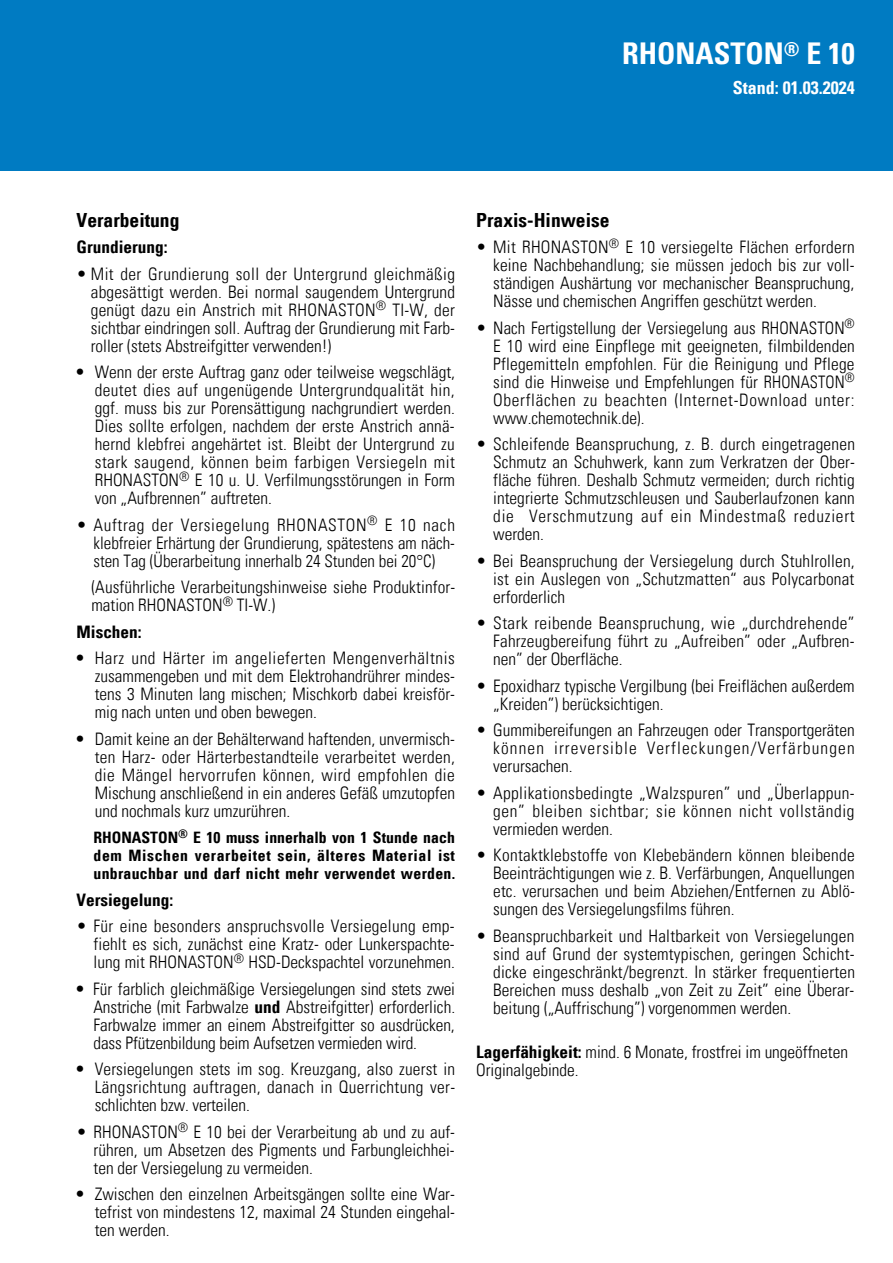
<style>
.page{position:relative;width:893px;height:1263px;background:#fff}
.page>*{position:absolute;margin:0;border:0;box-sizing:border-box;transform-origin:0 0}
.t1{font:700 condensed 30px "Univers LT";color:#fff}
.t2{font:700 condensed 19.5px "Univers LT";color:#000}
.t3{font:700 condensed 18px "Univers LT";color:#fff}
.t4{font:300 condensed 17.25px/18px "Univers LT";color:#000;text-align:justify}
.t5{font:700 condensed 17.25px "Univers LT";color:#000}
.t6{font:700 condensed 15.75px/18px "Univers LT";letter-spacing:.02em;color:#000;text-align:justify}
.s1{font-weight:700}
</style>
<div class="page">
<div style="left:0;top:0;width:893px;height:170px;background:#007bc2"></div>
<h1 class="t1" style="left:622px;top:35px;width:234px">RHONASTON<sup>®</sup> E 10</h1>
<p class="t3" style="left:733px;top:77px;width:123px">Stand: 01.03.2024</p>
<p class="t2" style="left:77px;top:208px;width:104px">Verarbeitung</p>
<p class="t5" style="left:77px;top:236px;width:93px">Grundierung:</p>
<p class="t4" style="left:91px;top:265px;width:366px;text-indent:-14px">• Mit der Grundierung soll der Untergrund gleichmäßig abgesättigt werden. Bei normal saugendem Untergrund genügt dazu ein Anstrich mit RHONASTON<sup>®</sup> TI-W, der sichtbar eindringen soll. Auftrag der Grundierung mit Farb&shy;roller (stets Abstreifgitter verwenden!)</p>
<p class="t4" style="left:95px;top:363px;width:362px;text-indent:-18px"><span class="s1">•</span> Wenn der erste Auftrag ganz oder teilweise wegschlägt, deutet dies auf ungenügende Untergrundqualität hin, ggf. muss bis zur Porensättigung nachgrundiert werden.<br>Dies sollte erfolgen, nachdem der erste Anstrich annä&shy;hernd klebfrei angehärtet ist. Bleibt der Untergrund zu stark saugend, können beim farbigen Versiegeln mit RHONASTON<sup>®</sup> E 10 u. U. Verfilmungsstörungen in Form von „Aufbrennen” auftreten.</p>
<p class="t4" style="left:94px;top:516px;width:363px;text-indent:-17px">• Auftrag der Versiegelung RHONASTON<sup>®</sup> E 10 nach klebfreier Erhärtung der Grundierung, spätestens am näch&shy;sten Tag (Überarbeitung innerhalb 24 Stunden bei 20°C)</p>
<p class="t4" style="left:91px;top:578px;width:365px">(Ausführliche Verarbeitungshinweise siehe Produktinfor&shy;mation RHONASTON<sup>®</sup> TI-W.)</p>
<p class="t5" style="left:77px;top:621px;width:67px">Mischen:</p>
<p class="t4" style="left:95px;top:649px;width:362px;text-indent:-18px"><span class="s1">•</span> Harz und Härter im angelieferten Mengenverhältnis zusammengeben und mit dem Elektrohandrührer mindes&shy;tens 3 Minuten lang mischen; Mischkorb dabei kreisför&shy;mig nach unten und oben bewegen.</p>
<p class="t4" style="left:95px;top:730px;width:362px;text-indent:-18px"><span class="s1">•</span> Damit keine an der Behälterwand haftenden, unvermisch&shy;ten Harz- oder Härterbestandteile verarbeitet werden, die Mängel hervorrufen können, wird empfohlen die Mischung anschließend in ein anderes Gefäß umzutopfen und nochmals kurz umzurühren.</p>
<p class="t6" style="left:94px;top:829px;width:363px">RHONASTON<sup>®</sup> E 10 muss innerhalb von 1 Stunde nach dem Mischen verarbeitet sein, älteres Material ist unbrauchbar und darf nicht mehr verwendet werden.</p>
<p class="t5" style="left:77px;top:889px;width:98px">Versiegelung:</p>
<p class="t4" style="left:94px;top:917px;width:363px;text-indent:-17px">• Für eine besonders anspruchsvolle Versiegelung emp&shy;fiehlt es sich, zunächst eine Kratz- oder Lunkerspachte&shy;lung mit RHONASTON<sup>®</sup> HSD-Deckspachtel vorzunehmen.</p>
<p class="t4" style="left:94px;top:980px;width:363px;text-indent:-17px"><span class="s1">•</span> Für farblich gleichmäßige Versiegelungen sind stets zwei Anstriche (mit Farbwalze <span class="s1">und</span> Abstreifgitter) erforderlich.<br>Farbwalze immer an einem Abstreifgitter so ausdrücken, dass Pfützenbildung beim Aufsetzen vermieden wird.</p>
<p class="t4" style="left:95px;top:1060px;width:362px;text-indent:-18px"><span class="s1">•</span> Versiegelungen stets im sog. Kreuzgang, also zuerst in Längsrichtung auftragen, danach in Querrichtung ver&shy;schlichten bzw. verteilen.</p>
<p class="t4" style="left:94px;top:1123px;width:363px;text-indent:-17px">• RHONASTON<sup>®</sup> E 10 bei der Verarbeitung ab und zu auf&shy;rühren, um Absetzen des Pigments und Farbungleichhei&shy;ten der Versiegelung zu vermeiden.</p>
<p class="t4" style="left:95px;top:1185px;width:362px;text-indent:-18px"><span class="s1">•</span> Zwischen den einzelnen Arbeitsgängen sollte eine War&shy;tefrist von mindestens 12, maximal 24 Stunden eingehal&shy;ten werden.</p>
<p class="t2" style="left:476px;top:208px;width:135px">Praxis-Hinweise</p>
<p class="t4" style="left:493px;top:238px;width:363px;text-indent:-17px">• Mit RHONASTON<sup>®</sup> E 10 versiegelte Flächen erfordern keine Nachbehandlung; sie müssen jedoch bis zur voll&shy;ständigen Aushärtung vor mechanischer Beanspruchung, Nässe und chemischen Angriffen geschützt werden.</p>
<p class="t4" style="left:493px;top:319px;width:363px;text-indent:-17px">• Nach Fertigstellung der Versiegelung aus RHONASTON<sup>® </sup>E 10 wird eine Einpflege mit geeigneten, filmbildenden Pflegemitteln empfohlen. Für die Reinigung und Pflege sind die Hinweise und Empfehlungen für RHONASTON<sup>® </sup>Oberflächen zu beachten (Internet-Download unter: www.chemotechnik.de).</p>
<p class="t4" style="left:493px;top:435px;width:363px;text-indent:-17px">• Schleifende Beanspruchung, z. B. durch eingetragenen Schmutz an Schuhwerk, kann zum Verkratzen der Ober&shy;fläche führen. Deshalb Schmutz vermeiden; durch richtig integrierte Schmutzschleusen und Sauberlaufzonen kann die Verschmutzung auf ein Mindestmaß reduziert werden.</p>
<p class="t4" style="left:493px;top:552px;width:363px;text-indent:-17px">• Bei Beanspruchung der Versiegelung durch Stuhlrollen, ist ein Auslegen von „Schutzmatten“ aus Polycarbonat erforderlich</p>
<p class="t4" style="left:493px;top:614px;width:363px;text-indent:-17px">• Stark reibende Beanspruchung, wie „durchdrehende” Fahrzeugbereifung führt zu „Aufreiben” oder „Aufbren&shy;nen” der Oberfläche.</p>
<p class="t4" style="left:493px;top:676px;width:363px;text-indent:-17px">• Epoxidharz typische Vergilbung (bei Freiflächen außerdem „Kreiden”) berücksichtigen.</p>
<p class="t4" style="left:493px;top:721px;width:363px;text-indent:-17px">• Gummibereifungen an Fahrzeugen oder Transportgeräten können irreversible Verfleckungen/Verfärbungen verursachen.</p>
<p class="t4" style="left:493px;top:783px;width:363px;text-indent:-17px">• Applikationsbedingte „Walzspuren” und „Überlappun&shy;gen” bleiben sichtbar; sie können nicht vollständig vermieden werden.</p>
<p class="t4" style="left:493px;top:846px;width:363px;text-indent:-17px">• Kontaktklebstoffe von Klebebändern können bleibende Beeinträchtigungen wie z. B. Verfärbungen, Anquellungen etc. verursachen und beim Abziehen/Entfernen zu Ablö&shy;sungen des Versiegelungsfilms führen.</p>
<p class="t4" style="left:493px;top:926px;width:363px;text-indent:-17px">• Beanspruchbarkeit und Haltbarkeit von Versiegelungen sind auf Grund der systemtypischen, geringen Schicht&shy;dicke eingeschränkt/begrenzt. In stärker frequentierten Bereichen muss deshalb „von Zeit zu Zeit” eine Überar&shy;beitung („Auffrischung”) vorgenommen werden.</p>
<p class="t4" style="left:476px;top:1043px;width:373px"><span class="s1">Lagerfähigkeit:</span> mind. 6 Monate, frostfrei im ungeöffneten<br>Originalgebinde.</p>
</div>
